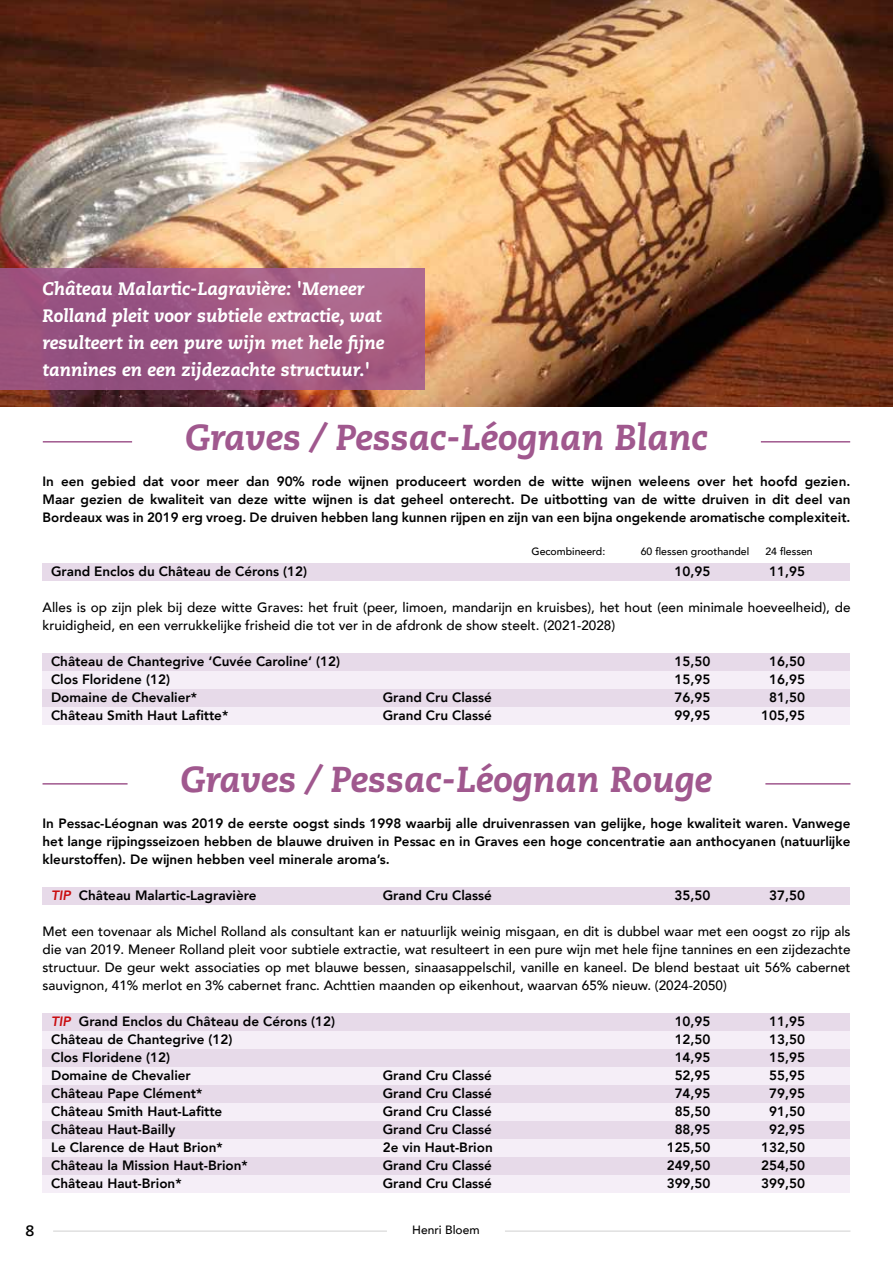
<style>
.page{position:relative;width:893px;height:1263px;background:#fff}
.page>*{position:absolute;margin:0;border:0;box-sizing:border-box;transform-origin:0 0}
.t1{font:italic 800 36px "Caecilia LT Std";color:#a0588e}
.t2{font:italic 800 18px/27px "Caecilia LT Std";color:#fff}
.t3{font:700 15px "Caecilia LT Std";color:#000}
.t4{font:800 13.5px/18px "Avenir";color:#000;text-align:justify}
.t5{font:500 13.5px/18px "Avenir";color:#000}
.t6{font:500 12px "Avenir";color:#000}
.t7{font:500 10.5px "Avenir";color:#000}
.s1{font-style:italic;color:#c90c0f}
</style>
<div class="page">
<hr style="left:53px;top:1231px;width:334px;height:1px;background:#d0d0d0">
<hr style="left:505px;top:1231px;width:345px;height:1px;background:#d0d0d0">
<div style="left:43px;top:563px;width:807px;height:17px;background:#e7dae9"></div>
<div style="left:43px;top:653px;width:807px;height:17px;background:#e7dae9"></div>
<div style="left:43px;top:671px;width:807px;height:17px;background:#f5eef7"></div>
<div style="left:43px;top:689px;width:807px;height:17px;background:#e7dae9"></div>
<div style="left:43px;top:707px;width:807px;height:17px;background:#f5eef7"></div>
<div style="left:43px;top:887px;width:807px;height:17px;background:#e7dae9"></div>
<div style="left:43px;top:1013px;width:807px;height:17px;background:#e7dae9"></div>
<div style="left:43px;top:1031px;width:807px;height:17px;background:#f5eef7"></div>
<div style="left:43px;top:1049px;width:807px;height:17px;background:#e7dae9"></div>
<div style="left:43px;top:1067px;width:807px;height:17px;background:#f5eef7"></div>
<div style="left:43px;top:1085px;width:807px;height:17px;background:#e7dae9"></div>
<div style="left:43px;top:1103px;width:807px;height:17px;background:#f5eef7"></div>
<div style="left:43px;top:1121px;width:807px;height:17px;background:#e7dae9"></div>
<div style="left:43px;top:1139px;width:807px;height:17px;background:#f5eef7"></div>
<div style="left:43px;top:1157px;width:807px;height:17px;background:#e7dae9"></div>
<div style="left:43px;top:1175px;width:807px;height:17px;background:#f5eef7"></div>
<hr style="left:43px;top:441px;width:89px;height:2px;background:#a0588e">
<hr style="left:761px;top:441px;width:89px;height:2px;background:#a0588e">
<hr style="left:43px;top:783px;width:85px;height:2px;background:#a0588e">
<hr style="left:765px;top:783px;width:85px;height:2px;background:#a0588e">
<img style="left:0;top:0;width:893px;height:406px">
<svg style="left:0;top:268px;width:425px;height:122px;background:#9f5883"></svg>
<h2 class="t2" style="left:43px;top:275px;width:343px">Château Malartic-Lagravière: 'Meneer Rolland pleit voor subtiele extractie, wat resulteert in een pure wijn met hele fijne tannines en een zijdezachte structuur.'</h2>
<h1 class="t1" style="left:185px;top:416px;width:524px">Graves / Pessac-Léognan Blanc</h1>
<p class="t4" style="left:43px;top:472px;width:809px">In een gebied dat voor meer dan 90% rode wijnen produceert worden de witte wijnen weleens over het hoofd gezien.<br>Maar gezien de kwaliteit van deze witte wijnen is dat geheel onterecht. De uitbotting van de witte druiven in dit deel van Bordeaux was in 2019 erg vroeg. De druiven hebben lang kunnen rijpen en zijn van een bijna ongekende aromatische complexiteit.</p>
<p class="t7" style="left:531px;top:542px;width:75px">Gecombineerd:</p>
<p class="t7" style="left:641px;top:542px;width:110px">60 flessen groothandel</p>
<p class="t7" style="left:765px;top:542px;width:49px">24 flessen</p>
<p class="t4" style="left:51px;top:562px;width:258px">Grand Enclos du Château de Cérons (12)</p>
<p class="t4" style="left:675px;top:562px;width:37px">10,95</p>
<p class="t4" style="left:769px;top:562px;width:37px">11,95</p>
<p class="t5" style="left:43px;top:598px;width:809px">Alles is op zijn plek bij deze witte Graves: het fruit (peer, limoen, mandarijn en kruisbes), het hout (een minimale hoeveelheid), de kruidigheid, en een verrukkelijke frisheid die tot ver in de afdronk de show steelt. (2021-2028)</p>
<p class="t4" style="left:51px;top:652px;width:291px">Château de Chantegrive ‘Cuvée Caroline‘ (12)</p>
<p class="t4" style="left:675px;top:652px;width:37px">15,50</p>
<p class="t4" style="left:769px;top:652px;width:37px">16,50</p>
<p class="t4" style="left:51px;top:670px;width:120px">Clos Floridene (12)</p>
<p class="t4" style="left:675px;top:670px;width:37px">15,95</p>
<p class="t4" style="left:769px;top:670px;width:37px">16,95</p>
<p class="t4" style="left:51px;top:688px;width:148px">Domaine de Chevalier*</p>
<p class="t4" style="left:383px;top:688px;width:111px">Grand Cru Classé</p>
<p class="t4" style="left:675px;top:688px;width:37px">76,95</p>
<p class="t4" style="left:769px;top:688px;width:37px">81,50</p>
<p class="t4" style="left:51px;top:706px;width:179px">Château Smith Haut Lafitte*</p>
<p class="t4" style="left:383px;top:706px;width:111px">Grand Cru Classé</p>
<p class="t4" style="left:675px;top:706px;width:37px">99,95</p>
<p class="t4" style="left:761px;top:706px;width:45px">105,95</p>
<h1 class="t1" style="left:181px;top:758px;width:533px">Graves / Pessac-Léognan Rouge</h1>
<p class="t4" style="left:43px;top:814px;width:809px">In Pessac-Léognan was 2019 de eerste oogst sinds 1998 waarbij alle druivenrassen van gelijke, hoge kwaliteit waren. Vanwege het lange rijpingsseizoen hebben de blauwe druiven in Pessac en in Graves een hoge concentratie aan anthocyanen (natuurlijke kleurstoffen). De wijnen hebben veel minerale aroma’s.</p>
<p class="t4" style="left:51px;top:886px;width:207px"><span class="s1">TIP</span> Château Malartic-Lagravière</p>
<p class="t4" style="left:383px;top:886px;width:111px">Grand Cru Classé</p>
<p class="t4" style="left:675px;top:886px;width:37px">35,50</p>
<p class="t4" style="left:769px;top:886px;width:37px">37,50</p>
<p class="t5" style="left:43px;top:922px;width:809px;text-align:justify">Met een tovenaar als Michel Rolland als consultant kan er natuurlijk weinig misgaan, en dit is dubbel waar met een oogst zo rijp als die van 2019. Meneer Rolland pleit voor subtiele extractie, wat resulteert in een pure wijn met hele fijne tannines en een zijdezachte structuur. De geur wekt associaties op met blauwe bessen, sinaasappelschil, vanille en kaneel. De blend bestaat uit 56% cabernet sauvignon, 41% merlot en 3% cabernet franc. Achttien maanden op eikenhout, waarvan 65% nieuw. (2024-2050)</p>
<p class="t4" style="left:51px;top:1012px;width:285px"><span class="s1">TIP</span> Grand Enclos du Château de Cérons (12)</p>
<p class="t4" style="left:675px;top:1012px;width:37px">10,95</p>
<p class="t4" style="left:769px;top:1012px;width:37px">11,95</p>
<p class="t4" style="left:51px;top:1030px;width:183px">Château de Chantegrive (12)</p>
<p class="t4" style="left:675px;top:1030px;width:37px">12,50</p>
<p class="t4" style="left:769px;top:1030px;width:37px">13,50</p>
<p class="t4" style="left:51px;top:1048px;width:120px">Clos Floridene (12)</p>
<p class="t4" style="left:675px;top:1048px;width:37px">14,95</p>
<p class="t4" style="left:769px;top:1048px;width:37px">15,95</p>
<p class="t4" style="left:51px;top:1066px;width:141px">Domaine de Chevalier</p>
<p class="t4" style="left:383px;top:1066px;width:111px">Grand Cru Classé</p>
<p class="t4" style="left:675px;top:1066px;width:37px">52,95</p>
<p class="t4" style="left:769px;top:1066px;width:37px">55,95</p>
<p class="t4" style="left:51px;top:1084px;width:153px">Château Pape Clément*</p>
<p class="t4" style="left:383px;top:1084px;width:111px">Grand Cru Classé</p>
<p class="t4" style="left:675px;top:1084px;width:37px">74,95</p>
<p class="t4" style="left:769px;top:1084px;width:37px">79,95</p>
<p class="t4" style="left:51px;top:1102px;width:173px">Château Smith Haut-Lafitte</p>
<p class="t4" style="left:383px;top:1102px;width:111px">Grand Cru Classé</p>
<p class="t4" style="left:675px;top:1102px;width:37px">85,50</p>
<p class="t4" style="left:769px;top:1102px;width:37px">91,50</p>
<p class="t4" style="left:51px;top:1120px;width:126px">Château Haut-Bailly</p>
<p class="t4" style="left:383px;top:1120px;width:111px">Grand Cru Classé</p>
<p class="t4" style="left:675px;top:1120px;width:37px">88,95</p>
<p class="t4" style="left:769px;top:1120px;width:37px">92,95</p>
<p class="t4" style="left:51px;top:1138px;width:173px">Le Clarence de Haut Brion*</p>
<p class="t4" style="left:383px;top:1138px;width:111px">2e vin Haut-Brion</p>
<p class="t4" style="left:667px;top:1138px;width:45px">125,50</p>
<p class="t4" style="left:761px;top:1138px;width:45px">132,50</p>
<p class="t4" style="left:51px;top:1156px;width:198px">Château la Mission Haut-Brion*</p>
<p class="t4" style="left:383px;top:1156px;width:111px">Grand Cru Classé</p>
<p class="t4" style="left:667px;top:1156px;width:45px">249,50</p>
<p class="t4" style="left:761px;top:1156px;width:45px">254,50</p>
<p class="t4" style="left:51px;top:1174px;width:132px">Château Haut-Brion*</p>
<p class="t4" style="left:383px;top:1174px;width:111px">Grand Cru Classé</p>
<p class="t4" style="left:667px;top:1174px;width:45px">399,50</p>
<p class="t4" style="left:761px;top:1174px;width:45px">399,50</p>
<p class="t3" style="left:26px;top:1222px;width:10px">8</p>
<p class="t6" style="left:412px;top:1220px;width:69px">Henri Bloem</p>
</div>
